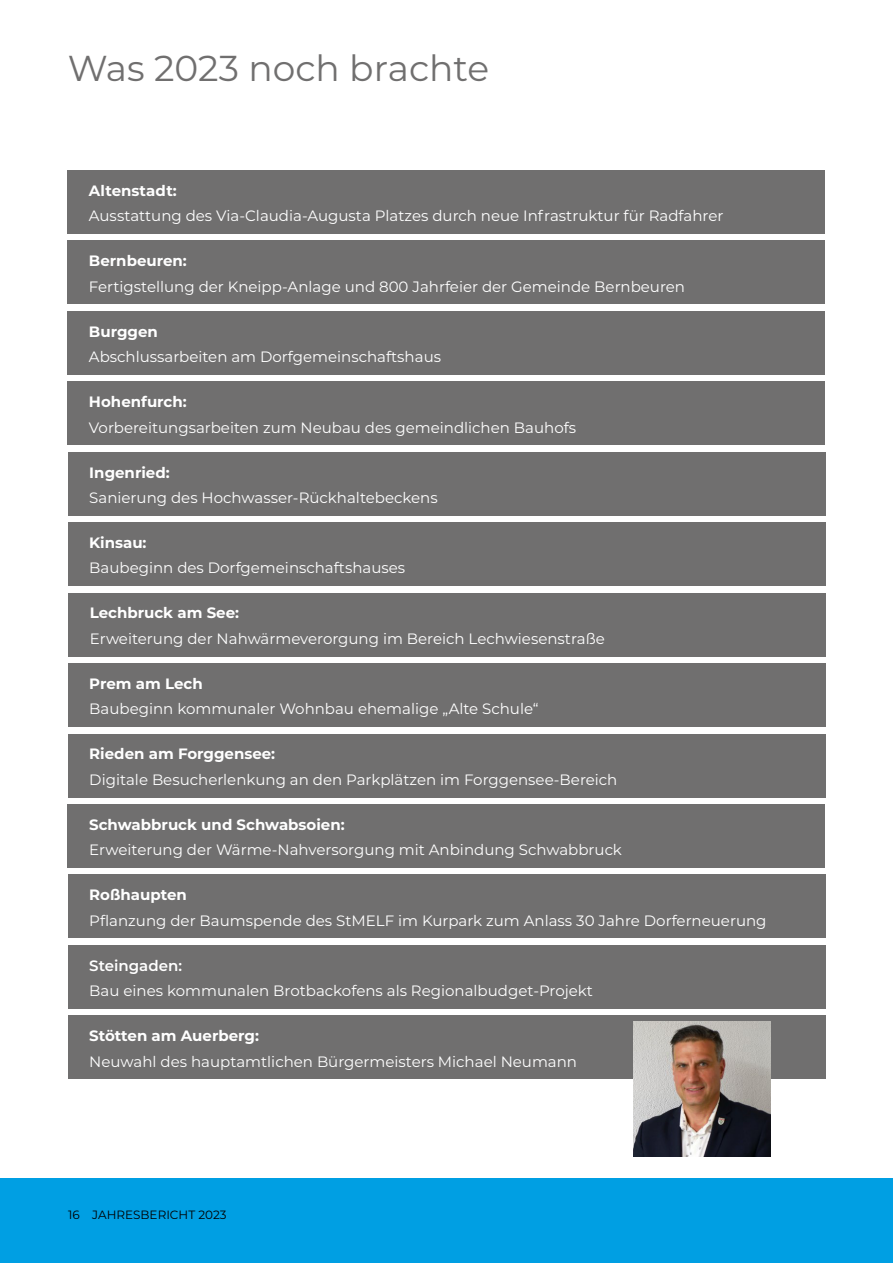
<style>
.page{position:relative;width:893px;height:1263px;background:#fff}
.page>*{position:absolute;margin:0;border:0;box-sizing:border-box;transform-origin:0 0}
.t1{font:36px "Montserrat";color:#706f6f}
.t2{font:15px "Montserrat";color:#fff}
.t3{font:700 15px "Montserrat";color:#fff}
.t4{font:600 15px "Montserrat";color:#fff}
.t5{font:12px "Montserrat";color:#000}
</style>
<div class="page">
<div style="left:0;top:1178px;width:893px;height:85px;background:#009fe3"></div>
<div style="left:68px;top:170px;width:757px;height:64px;background:#706f6f"></div>
<div style="left:68px;top:241px;width:757px;height:63px;background:#706f6f"></div>
<div style="left:68px;top:311px;width:757px;height:64px;background:#706f6f"></div>
<div style="left:68px;top:381px;width:757px;height:64px;background:#706f6f"></div>
<div style="left:68px;top:522px;width:757px;height:64px;background:#706f6f"></div>
<div style="left:68px;top:663px;width:757px;height:64px;background:#706f6f"></div>
<div style="left:68px;top:734px;width:757px;height:63px;background:#706f6f"></div>
<div style="left:68px;top:593px;width:757px;height:63px;background:#706f6f"></div>
<div style="left:68px;top:452px;width:757px;height:64px;background:#706f6f"></div>
<div style="left:68px;top:804px;width:757px;height:64px;background:#706f6f"></div>
<div style="left:68px;top:874px;width:757px;height:64px;background:#706f6f"></div>
<div style="left:68px;top:1015px;width:757px;height:64px;background:#706f6f"></div>
<div style="left:68px;top:945px;width:757px;height:64px;background:#706f6f"></div>
<img style="left:634px;top:1022px;width:137px;height:135px">
<h1 class="t1" style="left:68px;top:43px;width:423px">Was 2023 noch brachte</h1>
<p class="t3" style="left:89px;top:180px;width:89px">Altenstadt:</p>
<p class="t2" style="left:89px;top:206px;width:636px">Ausstattung des Via-Claudia-Augusta Platzes durch neue Infrastruktur für Radfahrer</p>
<p class="t3" style="left:89px;top:250px;width:99px">Bernbeuren:</p>
<p class="t2" style="left:89px;top:276px;width:598px">Fertigstellung der Kneipp-Anlage und 800 Jahrfeier der Gemeinde Bernbeuren</p>
<p class="t3" style="left:89px;top:320px;width:70px">Burggen</p>
<p class="t2" style="left:89px;top:346px;width:354px">Abschlussarbeiten am Dorfgemeinschaftshaus</p>
<p class="t3" style="left:89px;top:391px;width:99px">Hohenfurch:</p>
<p class="t2" style="left:89px;top:417px;width:489px">Vorbereitungsarbeiten zum Neubau des gemeindlichen Bauhofs</p>
<p class="t3" style="left:89px;top:461px;width:82px">Ingenried:</p>
<p class="t2" style="left:89px;top:487px;width:350px">Sanierung des Hochwasser-Rückhaltebeckens</p>
<p class="t3" style="left:89px;top:532px;width:59px">Kinsau:</p>
<p class="t2" style="left:89px;top:558px;width:317px">Baubeginn des Dorfgemeinschaftshauses</p>
<p class="t3" style="left:90px;top:602px;width:151px">Lechbruck am See:</p>
<p class="t2" style="left:90px;top:628px;width:517px">Erweiterung der Nahwärmeverorgung im Bereich Lechwiesenstraße</p>
<p class="t3" style="left:89px;top:673px;width:115px">Prem am Lech</p>
<p class="t2" style="left:89px;top:699px;width:451px">Baubeginn kommunaler Wohnbau ehemalige „Alte Schule“</p>
<p class="t3" style="left:89px;top:743px;width:187px">Rieden am Forggensee:</p>
<p class="t2" style="left:89px;top:769px;width:530px">Digitale Besucherlenkung an den Parkplätzen im Forggensee-Bereich</p>
<p class="t3" style="left:89px;top:814px;width:257px">Schwabbruck und Schwabsoien:</p>
<p class="t2" style="left:89px;top:840px;width:534px">Erweiterung der Wärme-Nahversorgung mit Anbindung Schwabbruck</p>
<p class="t3" style="left:89px;top:884px;width:99px">Roßhaupten</p>
<p class="t2" style="left:89px;top:910px;width:679px">Pflanzung der Baumspende des StMELF im Kurpark zum Anlass 30 Jahre Dorferneuerung</p>
<p class="t4" style="left:89px;top:955px;width:94px">Steingaden:</p>
<p class="t2" style="left:89px;top:980px;width:505px">Bau eines kommunalen Brotbackofens als Regionalbudget-Projekt</p>
<p class="t3" style="left:89px;top:1025px;width:171px">Stötten am Auerberg:</p>
<p class="t2" style="left:89px;top:1051px;width:489px">Neuwahl des hauptamtlichen Bürgermeisters Michael Neumann</p>
<p class="t5" style="left:68px;top:1207px;width:160px">16 JAHRESBERICHT 2023</p>
</div>
